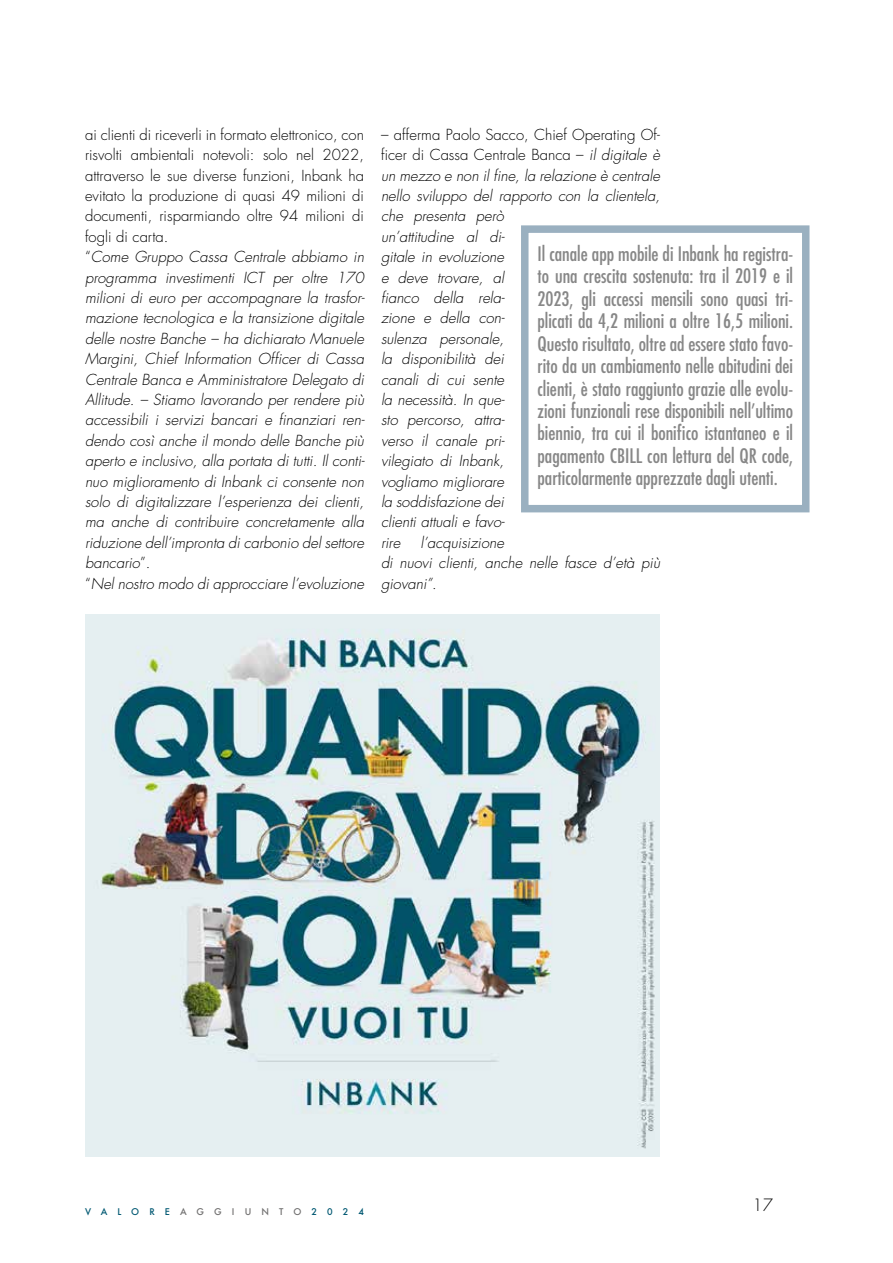
<style>
.page{position:relative;width:893px;height:1263px;background:#fff}
.page>*{position:absolute;margin:0;border:0;box-sizing:border-box;transform-origin:0 0}
.t1{font:condensed 19.5px/22.5px "Futura Std";color:#878787;text-align:justify}
.t2{font:300 16.5px "Futura Std";color:#000}
.t3{font:italic 300 14.85px/20.4px "Futura Std";color:#000}
.t4{font:500 9px "Futura";letter-spacing:1.12em;color:#005872}
.s1{font-style:normal}
.s2{color:#706f6f}
</style>
<div class="page">
<img style="left:85px;top:614px;width:575px;height:543px">
<div style="left:521px;top:225px;width:288px;height:287px;border:8px solid #9ab0c0"></div>
<p class="t3" style="left:85px;top:125px;width:281px"><span class="s1">ai clienti di riceverli in formato elettronico, con risvolti ambientali notevoli: solo nel 2022, attraverso le sue diverse funzioni, Inbank ha evitato la produzione di quasi 49 milioni di documenti, risparmiando oltre 94 milioni di fogli di carta.<br>“</span>Come Gruppo Cassa Centrale abbiamo in programma investimenti ICT per oltre 170 milioni di euro per accompagnare la trasfor&shy;mazione tecnologica e la transizione digitale delle nostre Banche – ha dichiarato Manuele Margini, Chief Information Officer di Cassa Centrale Banca e Amministratore Delegato di Allitude. – Stiamo lavorando per rendere più accessibili i servizi bancari e finanziari ren&shy;dendo così anche il mondo delle Banche più aperto e inclusivo, alla portata di tutti. Il conti&shy;nuo miglioramento di Inbank ci consente non solo di digitalizzare l’esperienza dei clienti, ma anche di contribuire concretamente alla riduzione dell’impronta di carbonio del settore bancario<span class="s1">”.<br>“</span>Nel nostro modo di approcciare l’evoluzione</p>
<p class="t3" style="left:381px;top:125px;width:280px"><span class="s1">– afferma Paolo Sacco, Chief Operating Of&shy;ficer di Cassa Centrale Banca –</span> il digitale è un mezzo e non il fine, la relazione è centrale nello sviluppo del rapporto con la clientela, che presenta però<br>un’attitudine al di-<br>gitale in evoluzione<br>e deve trovare, al<br>fianco della rela-<br>zione e della con-<br>sulenza personale,<br>la disponibilità dei<br>canali di cui sente<br>la necessità. In que-<br>sto percorso, attra-<br>verso il canale pri-<br>vilegiato di Inbank,<br>vogliamo migliorare<br>la soddisfazione dei<br>clienti attuali e favo-<br>rire</p>
<p class="t1" style="left:538px;top:242px;width:257px">Il canale app mobile di Inbank ha registra&shy;to una crescita sostenuta: tra il 2019 e il 2023, gli accessi mensili sono quasi tri&shy;plicati da 4,2 milioni a oltre 16,5 milioni.<br>Questo risultato, oltre ad essere stato favo&shy;rito da un cambiamento nelle abitudini dei clienti, è stato raggiunto grazie alle evolu&shy;zioni funzionali rese disponibili nell’ultimo biennio, tra cui il bonifico istantaneo e il pagamento CBILL con lettura del QR code, particolarmente apprezzate dagli utenti.</p>
<p class="t3" style="left:381px;top:533px;width:280px;text-indent:39px">l’acquisizione<br>di nuovi clienti, anche nelle fasce d’età più giovani”<span class="s1">.</span></p>
<p class="t4" style="left:85px;top:1206px;width:280px">VALORE<span class="s2">AGGIUNTO</span>2024</p>
<p class="t2" style="left:753px;top:1195px;width:22px">17</p>
</div>
